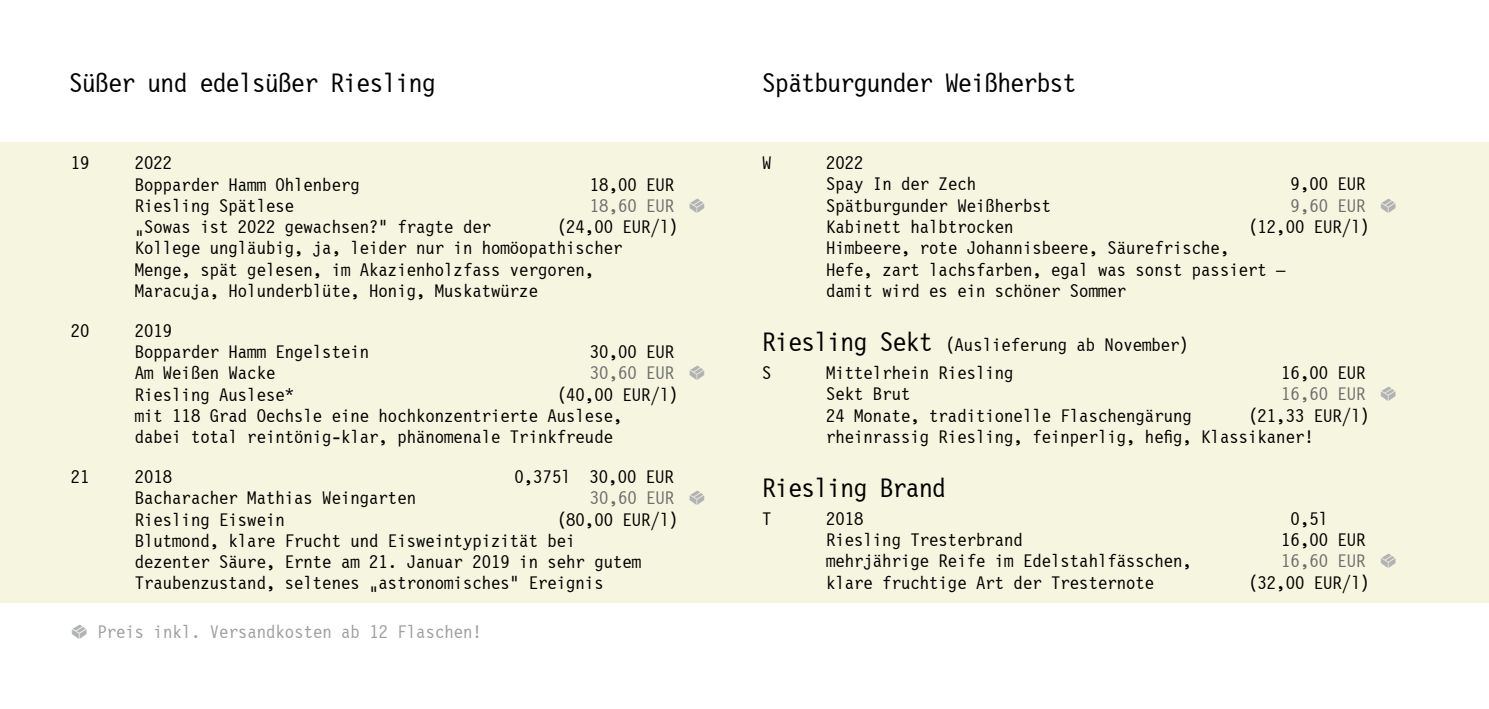
<style>
.page{position:relative;width:1489px;height:709px;background:#fff}
.page>*{position:absolute;margin:0;border:0;box-sizing:border-box;transform-origin:0 0}
.t1{font:27.5px "Letter Gothic 12 Pitch BT";letter-spacing:-.025em;color:#000}
.t2{font:18.75px/21.2px "Letter Gothic 12 Pitch BT";color:#000}
.t3{font:18.75px "Letter Gothic 12 Pitch BT";color:#6e6e6e}
.t4{font:18.75px "Letter Gothic 12 Pitch BT";color:#9e9f9f}
.s1{font-family:"Letter Gothic SWC GOV3 Regular";color:#b1b2b3}
.s2{font-size:27.5px}
</style>
<div class="page">
<div style="left:0;top:142px;width:1488px;height:460px;background:#f6f6e0"></div>
<hr style="left:1488px;top:142px;width:1px;height:460px;background:#f6f6e0">
<h1 class="t1" style="left:69px;top:67px;width:368px">Süßer und edelsüßer Riesling</h1>
<h1 class="t1" style="left:762px;top:67px;width:316px">Spätburgunder Weißherbst</h1>
<p class="t2" style="left:71px;top:153px;width:20px">19</p>
<p class="t2" style="left:135px;top:153px;width:226px">2022<br>Bopparder Hamm Ohlenberg</p>
<p class="t2" style="left:590px;top:174px;width:86px">18,00 EUR</p>
<p class="t2" style="left:762px;top:153px;width:11px">W</p>
<p class="t2" style="left:826px;top:153px;width:151px">2022<br>Spay In der Zech</p>
<p class="t2" style="left:1290px;top:174px;width:76px">9,00 EUR</p>
<p class="t2" style="left:135px;top:195px;width:161px">Riesling Spätlese</p>
<p class="t3" style="left:590px;top:195px;width:117px">18,60 EUR <span class="s1">　</span></p>
<p class="t2" style="left:135px;top:217px;width:358px">„Sowas ist 2022 gewachsen?“ fragte der</p>
<p class="t2" style="left:135px;top:217px;width:545px;text-indent:422px">(24,00 EUR/l)<br>Kollege ungläubig, ja, leider nur in homöopathischer Menge, spät gelesen, im Akazienholzfass vergoren, Maracuja, Holunderblüte, Honig, Muskatwürze</p>
<p class="t2" style="left:71px;top:320px;width:20px">20</p>
<p class="t2" style="left:135px;top:320px;width:236px">2019<br>Bopparder Hamm Engelstein</p>
<p class="t2" style="left:590px;top:342px;width:86px">30,00 EUR</p>
<p class="t2" style="left:135px;top:363px;width:142px">Am Weißen Wacke</p>
<p class="t3" style="left:590px;top:362px;width:117px">30,60 EUR <span class="s1">　</span></p>
<p class="t2" style="left:135px;top:384px;width:161px">Riesling Auslese*</p>
<p class="t2" style="left:135px;top:384px;width:545px;text-indent:422px">(40,00 EUR/l) mit 118 Grad Oechsle eine hochkonzentrierte Auslese,<br>dabei total reintönig-klar, phänomenale Trinkfreude</p>
<p class="t2" style="left:71px;top:467px;width:20px">21</p>
<p class="t2" style="left:135px;top:467px;width:39px">2018</p>
<p class="t2" style="left:514px;top:467px;width:161px">0,375l 30,00 EUR</p>
<p class="t2" style="left:135px;top:488px;width:283px">Bacharacher Mathias Weingarten</p>
<p class="t3" style="left:590px;top:487px;width:117px">30,60 EUR <span class="s1">　</span></p>
<p class="t2" style="left:135px;top:509px;width:151px">Riesling Eiswein</p>
<p class="t2" style="left:135px;top:509px;width:545px;text-indent:422px">(80,00 EUR/l)<br>Blutmond, klare Frucht und Eisweintypizität bei<br>dezenter Säure, Ernte am 21. Januar 2019 in sehr gutem Traubenzustand, seltenes „astronomisches“ Ereignis</p>
<p class="t4" style="left:71px;top:621px;width:412px"><span class="s1">　</span> Preis inkl. Versandkosten ab 12 Flaschen!</p>
<p class="t2" style="left:826px;top:195px;width:226px">Spätburgunder Weißherbst</p>
<p class="t3" style="left:1290px;top:195px;width:108px">9,60 EUR <span class="s1">　</span></p>
<p class="t2" style="left:826px;top:217px;width:189px">Kabinett halbtrocken</p>
<p class="t2" style="left:1247px;top:217px;width:123px">(12,00 EUR/l)</p>
<p class="t2" style="left:826px;top:238px;width:461px">Himbeere, rote Johannisbeere, Säurefrische,<br>Hefe, zart lachsfarben, egal was sonst passiert – damit wird es ein schöner Sommer</p>
<p class="t2" style="left:762px;top:331px;width:428px;line-height:28.2px"><span class="s2">Riesling Sekt</span> (Auslieferung ab November)<br>S</p>
<p class="t2" style="left:826px;top:363px;width:189px">Mittelrhein Riesling</p>
<p class="t2" style="left:1281px;top:363px;width:86px">16,00 EUR</p>
<p class="t2" style="left:826px;top:384px;width:86px">Sekt Brut</p>
<p class="t3" style="left:1281px;top:383px;width:117px">16,60 EUR <span class="s1">　</span></p>
<p class="t2" style="left:826px;top:405px;width:367px">24 Monate, traditionelle Flaschengärung</p>
<p class="t2" style="left:826px;top:405px;width:545px;text-indent:422px">(21,33 EUR/l) rheinrassig Riesling, feinperlig, hefig, Klassikaner!</p>
<h1 class="t1" style="left:762px;top:472px;width:185px">Riesling Brand</h1>
<p class="t2" style="left:762px;top:508px;width:11px">T</p>
<p class="t2" style="left:826px;top:508px;width:39px">2018</p>
<p class="t2" style="left:1290px;top:508px;width:39px">0,5l</p>
<p class="t2" style="left:826px;top:530px;width:198px">Riesling Tresterbrand</p>
<p class="t2" style="left:1281px;top:530px;width:86px">16,00 EUR</p>
<p class="t2" style="left:826px;top:551px;width:367px">mehrjährige Reife im Edelstahlfässchen,</p>
<p class="t3" style="left:1281px;top:550px;width:117px">16,60 EUR <span class="s1">　</span></p>
<p class="t2" style="left:826px;top:572px;width:330px">klare fruchtige Art der Tresternote</p>
<p class="t2" style="left:1247px;top:572px;width:123px">(32,00 EUR/l)</p>
</div>
